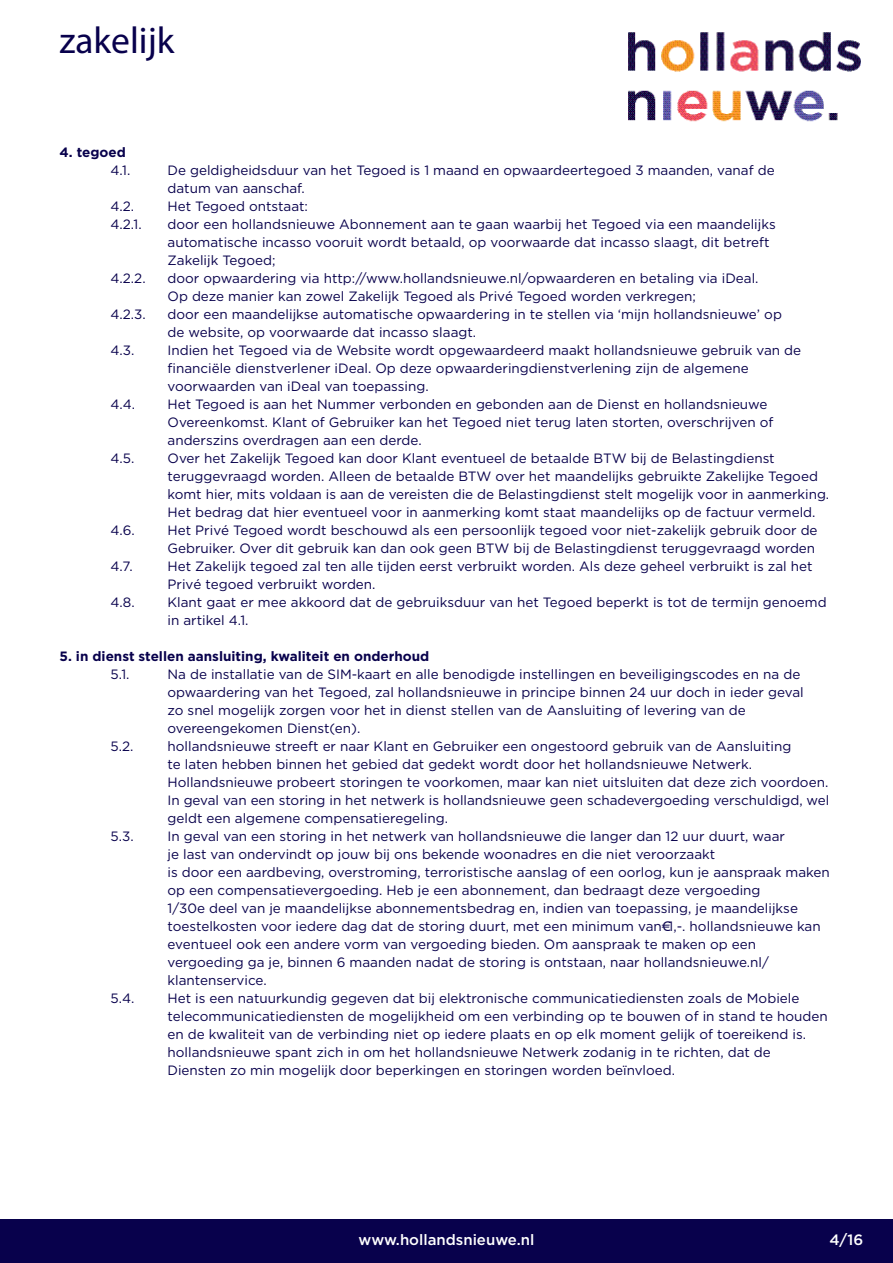
<style>
.page{position:relative;width:893px;height:1263px;background:#fff}
.page>*{position:absolute;margin:0;border:0;box-sizing:border-box;transform-origin:0 0}
.t1{font:37.5px "Myriad Pro";color:#08014c}
.t2{font:500 15px "Gotham HTF";color:#fff}
.t3{font:13.5px/18px "Gotham HTF";color:#08014c}
.t4{font:700 13.5px "Gotham HTF";color:#08014c}
</style>
<div class="page">
<div style="left:0;top:1219px;width:893px;height:44px;background:#08014c"></div>
<img style="left:628px;top:32px;width:233px;height:90px">
<h1 class="t1" style="left:60px;top:17px;width:116px">zakelijk</h1>
<p class="t4" style="left:60px;top:145px;width:68px">4. tegoed</p>
<p class="t3" style="left:111px;top:161px;width:21px">4.1.</p>
<p class="t3" style="left:168px;top:161px;width:609px">De geldigheidsduur van het Tegoed is 1 maand en opwaardeertegoed 3 maanden, vanaf de datum van aanschaf.</p>
<p class="t3" style="left:111px;top:197px;width:25px">4.2.</p>
<p class="t3" style="left:168px;top:197px;width:142px">Het Tegoed ontstaat:</p>
<p class="t3" style="left:111px;top:215px;width:33px">4.2.1.</p>
<p class="t3" style="left:168px;top:215px;width:610px">door een hollandsnieuwe Abonnement aan te gaan waarbij het Tegoed via een maandelijks automatische incasso vooruit wordt betaald, op voorwaarde dat incasso slaagt, dit betreft<br>Zakelijk Tegoed;</p>
<p class="t3" style="left:111px;top:269px;width:37px">4.2.2.</p>
<p class="t3" style="left:168px;top:269px;width:592px">door opwaardering via http://www.hollandsnieuwe.nl/opwaarderen en betaling via iDeal.<br>Op deze manier kan zowel Zakelijk Tegoed als Privé Tegoed worden verkregen;</p>
<p class="t3" style="left:111px;top:305px;width:37px">4.2.3.</p>
<p class="t3" style="left:168px;top:305px;width:616px">door een maandelijkse automatische opwaardering in te stellen via ‘mijn hollandsnieuwe’ op de website, op voorwaarde dat incasso slaagt.</p>
<p class="t3" style="left:111px;top:341px;width:25px">4.3.</p>
<p class="t3" style="left:168px;top:341px;width:635px">Indien het Tegoed via de Website wordt opgewaardeerd maakt hollandsnieuwe gebruik van de financiële dienstverlener iDeal. Op deze opwaarderingdienstverlening zijn de algemene voorwaarden van iDeal van toepassing.</p>
<p class="t3" style="left:111px;top:395px;width:26px">4.4.</p>
<p class="t3" style="left:168px;top:395px;width:607px">Het Tegoed is aan het Nummer verbonden en gebonden aan de Dienst en hollandsnieuwe<br>Overeenkomst. Klant of Gebruiker kan het Tegoed niet terug laten storten, overschrijven of anderszins overdragen aan een derde.</p>
<p class="t3" style="left:111px;top:449px;width:25px">4.5.</p>
<p class="t3" style="left:168px;top:449px;width:663px">Over het Zakelijk Tegoed kan door Klant eventueel de betaalde BTW bij de Belastingdienst teruggevraagd worden. Alleen de betaalde BTW over het maandelijks gebruikte Zakelijke Tegoed komt hier, mits voldaan is aan de vereisten die de Belastingdienst stelt mogelijk voor in aanmerking.<br>Het bedrag dat hier eventueel voor in aanmerking komt staat maandelijks op de factuur vermeld.</p>
<p class="t3" style="left:111px;top:521px;width:26px">4.6.</p>
<p class="t3" style="left:168px;top:521px;width:652px">Het Privé Tegoed wordt beschouwd als een persoonlijk tegoed voor niet-zakelijk gebruik door de<br>Gebruiker. Over dit gebruik kan dan ook geen BTW bij de Belastingdienst teruggevraagd worden</p>
<p class="t3" style="left:111px;top:557px;width:24px">4.7.</p>
<p class="t3" style="left:168px;top:557px;width:646px">Het Zakelijk tegoed zal ten alle tijden eerst verbruikt worden. Als deze geheel verbruikt is zal het<br>Privé tegoed verbruikt worden.</p>
<p class="t3" style="left:111px;top:593px;width:26px">4.8.</p>
<p class="t3" style="left:168px;top:593px;width:661px">Klant gaat er mee akkoord dat de gebruiksduur van het Tegoed beperkt is tot de termijn genoemd in artikel 4.1.</p>
<p class="t4" style="left:60px;top:649px;width:371px">5. in dienst stellen aansluiting, kwaliteit en onderhoud</p>
<p class="t3" style="left:111px;top:665px;width:21px">5.1.</p>
<p class="t3" style="left:168px;top:665px;width:638px">Na de installatie van de SIM-kaart en alle benodigde instellingen en beveiligingscodes en na de opwaardering van het Tegoed, zal hollandsnieuwe in principe binnen 24 uur doch in ieder geval zo snel mogelijk zorgen voor het in dienst stellen van de Aansluiting of levering van de overeengekomen Dienst(en).</p>
<p class="t3" style="left:111px;top:737px;width:24px">5.2.</p>
<p class="t3" style="left:168px;top:737px;width:663px">hollandsnieuwe streeft er naar Klant en Gebruiker een ongestoord gebruik van de Aansluiting<br>te laten hebben binnen het gebied dat gedekt wordt door het hollandsnieuwe Netwerk.<br>Hollandsnieuwe probeert storingen te voorkomen, maar kan niet uitsluiten dat deze zich voordoen.<br>In geval van een storing in het netwerk is hollandsnieuwe geen schadevergoeding verschuldigd, wel geldt een algemene compensatieregeling.</p>
<p class="t3" style="left:111px;top:827px;width:25px">5.3.</p>
<p class="t3" style="left:168px;top:827px;width:664px">In geval van een storing in het netwerk van hollandsnieuwe die langer dan 12 uur duurt, waar<br>je last van ondervindt op jouw bij ons bekende woonadres en die niet veroorzaakt<br>is door een aardbeving, overstroming, terroristische aanslag of een oorlog, kun je aanspraak maken op een compensatievergoeding. Heb je een abonnement, dan bedraagt deze vergoeding<br>1/30e deel van je maandelijkse abonnementsbedrag en, indien van toepassing, je maandelijkse toestelkosten voor iedere dag dat de storing duurt, met een minimum van€1,-. hollandsnieuwe kan eventueel ook een andere vorm van vergoeding bieden. Om aanspraak te maken op een vergoeding ga je, binnen 6 maanden nadat de storing is ontstaan, naar hollandsnieuwe.nl/ klantenservice.</p>
<p class="t3" style="left:111px;top:989px;width:25px">5.4.</p>
<p class="t3" style="left:168px;top:989px;width:662px">Het is een natuurkundig gegeven dat bij elektronische communicatiediensten zoals de Mobiele telecommunicatiediensten de mogelijkheid om een verbinding op te bouwen of in stand te houden en de kwaliteit van de verbinding niet op iedere plaats en op elk moment gelijk of toereikend is. hollandsnieuwe spant zich in om het hollandsnieuwe Netwerk zodanig in te richten, dat de Diensten zo min mogelijk door beperkingen en storingen worden beïnvloed.</p>
<p class="t2" style="left:359px;top:1231px;width:177px">www.hollandsnieuwe.nl</p>
<p class="t2" style="left:829px;top:1231px;width:35px">4/16</p>
</div>
